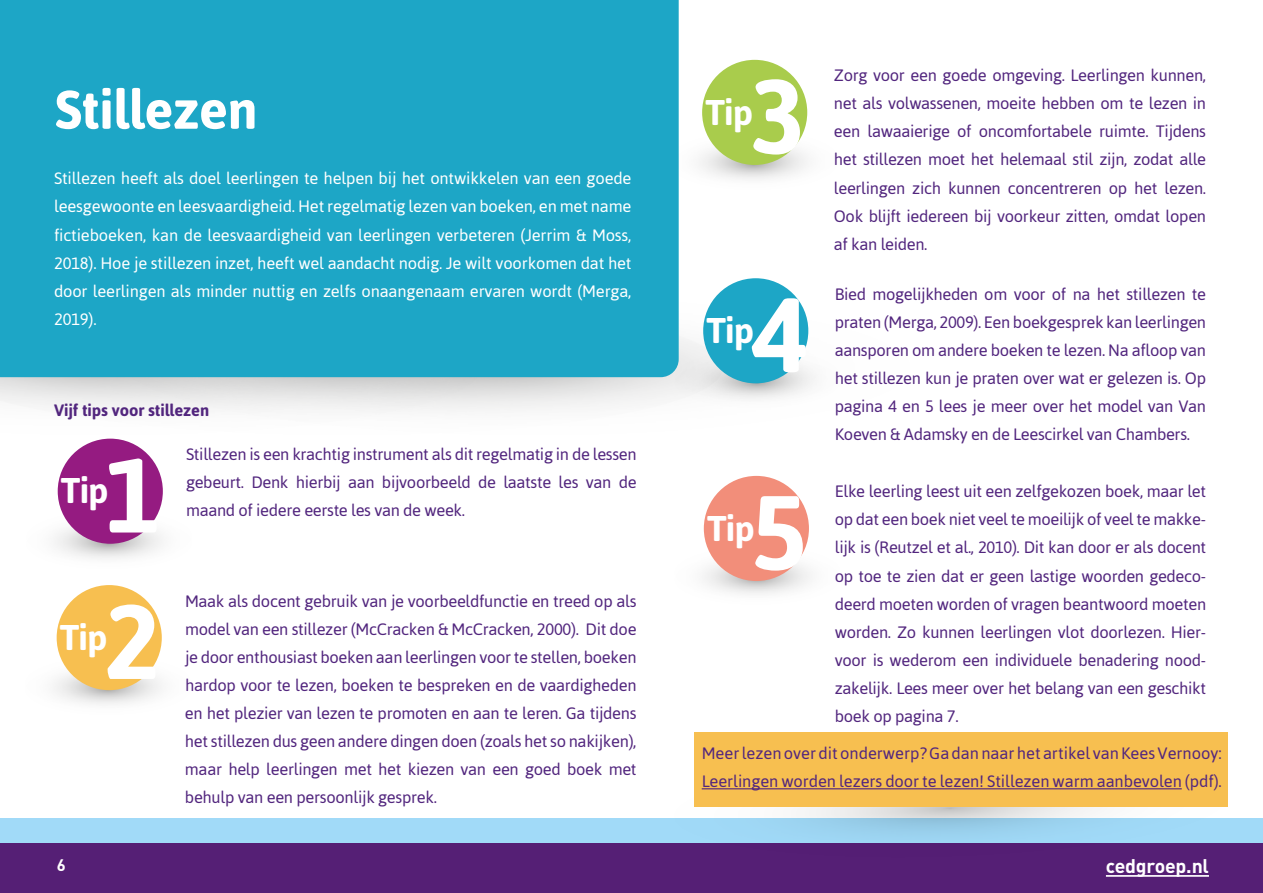
<style>
.page{position:relative;width:1263px;height:893px;background:#fff}
.page>*{position:absolute;margin:0;border:0;box-sizing:border-box;transform-origin:0 0}
.t1{font:700 105.15px "Asap";color:#fff}
.t2{font:700 54.15px "Asap";letter-spacing:-.01em;color:#fff}
.t3{font:700 35.7px "Asap";letter-spacing:-.025em;color:#fff}
.t4{font:700 19.5px "DIN";letter-spacing:-.01em;color:#fff}
.t5{font:16.5px/28px "Asap";letter-spacing:-.02em;color:#52267e;text-align:justify}
.t6{font:16.5px/28px "Asap";letter-spacing:-.01em;color:#fff;text-align:justify}
.t7{font:700 16.5px "Asap";letter-spacing:-.005em;color:#52267e}
.t8{font:700 16.5px "DIN";color:#fff}
</style>
<div class="page">
<img style="left:700px;top:138px;width:107px;height:41px">
<div style="left:0;top:818px;width:1263px;height:68px;background:#a1daf8"></div>
<div style="left:0;top:844px;width:1263px;height:49px;background:#551f75"></div>
<div style="left:0;top:0;width:679px;height:377px;background:#1da6c6"></div>
<img style="left:675px;top:350px;width:130px;height:6px">
<img style="left:675px;top:356px;width:141px;height:52px">
<img style="left:704px;top:554px;width:106px;height:40px">
<img style="left:54px;top:663px;width:107px;height:41px">
<img style="left:55px;top:517px;width:107px;height:42px">
<div style="left:58px;top:439px;width:105px;height:105px;background:#951b81;border-radius:50%"></div>
<div style="left:57px;top:585px;width:105px;height:105px;background:#f7bf50;border-radius:50%"></div>
<div style="left:702px;top:60px;width:105px;height:105px;background:#a9cc4c;border-radius:50%"></div>
<div style="left:703px;top:278px;width:105px;height:105px;background:#1da6c6;border-radius:50%"></div>
<div style="left:704px;top:476px;width:105px;height:105px;background:#f28e7a;border-radius:50%"></div>
<img style="left:675px;top:807px;width:552px;height:37px">
<div style="left:694px;top:733px;width:533px;height:74px;background:#f7bf50"></div>
<hr style="left:702px;top:788px;width:480px;height:1px;background:#52267e">
<hr style="left:1106px;top:875px;width:103px;height:2px;background:#fff">
<h2 class="t2" style="left:55px;top:78px;width:204px">Stillezen</h2>
<p class="t6" style="left:54px;top:164px;width:579px">Stillezen heeft als doel leerlingen te helpen bij het ontwikkelen van een goede leesgewoonte en leesvaardigheid. Het regelmatig lezen van boeken, en met name fictieboeken, kan de leesvaardigheid van leerlingen verbeteren (Jerrim &amp; Moss, 2018). Hoe je stillezen inzet, heeft wel aandacht nodig. Je wilt voorkomen dat het door leerlingen als minder nuttig en zelfs onaangenaam ervaren wordt (Merga, 2019).</p>
<p class="t7" style="left:54px;top:401px;width:157px">Vijf tips voor stillezen</p>
<h1 class="t1" style="left:105px;top:434px;width:58px">1</h1>
<h3 class="t3" style="left:61px;top:470px;width:49px">Tip</h3>
<h1 class="t1" style="left:104px;top:581px;width:58px">2</h1>
<h3 class="t3" style="left:60px;top:616px;width:49px">Tip</h3>
<p class="t8" style="left:57px;top:854px;width:10px">6</p>
<p class="t5" style="left:186px;top:440px;width:452px">Stillezen is een krachtig instrument als dit regelmatig in de lessen gebeurt. Denk hierbij aan bijvoorbeeld de laatste les van de</p>
<p class="t5" style="left:186px;top:496px;width:280px">maand of iedere eerste les van de week.</p>
<p class="t5" style="left:185px;top:587px;width:453px">Maak als docent gebruik van je voorbeeldfunctie en treed op als model van een stillezer (McCracken &amp; McCracken, 2000). Dit doe je door enthousiast boeken aan leerlingen voor te stellen, boeken hardop voor te lezen, boeken te bespreken en de vaardigheden en het plezier van lezen te promoten en aan te leren. Ga tijdens het stillezen dus geen andere dingen doen (zoals het so nakijken), maar help leerlingen met het kiezen van een goed boek met behulp van een persoonlijk gesprek.</p>
<h1 class="t1" style="left:749px;top:56px;width:58px">3</h1>
<h3 class="t3" style="left:705px;top:91px;width:49px">Tip</h3>
<h1 class="t1" style="left:751px;top:274px;width:58px">4</h1>
<h3 class="t3" style="left:706px;top:310px;width:49px">Tip</h3>
<h1 class="t1" style="left:751px;top:472px;width:58px">5</h1>
<h3 class="t3" style="left:707px;top:507px;width:49px">Tip</h3>
<p class="t5" style="left:834px;top:61px;width:374px">Zorg voor een goede omgeving. Leerlingen kunnen, net als volwassenen, moeite hebben om te lezen in een lawaaierige of oncomfortabele ruimte. Tijdens het stillezen moet het helemaal stil zijn, zodat alle leerlingen zich kunnen concentreren op het lezen.<br>Ook blijft iedereen bij voorkeur zitten, omdat lopen af kan leiden.</p>
<p class="t5" style="left:835px;top:280px;width:373px">Bied mogelijkheden om voor of na het stillezen te praten (Merga, 2009). Een boekgesprek kan leerlingen aansporen om andere boeken te lezen. Na afloop van het stillezen kun je praten over wat er gelezen is. Op pagina 4 en 5 lees je meer over het model van Van Koeven &amp; Adamsky en de Leescirkel van Chambers.</p>
<p class="t5" style="left:835px;top:477px;width:373px">Elke leerling leest uit een zelfgekozen boek, maar let op dat een boek niet veel te moeilijk of veel te makke&shy;lijk is (Reutzel et al., 2010). Dit kan door er als docent op toe te zien dat er geen lastige woorden gedeco&shy;deerd moeten worden of vragen beantwoord moeten worden. Zo kunnen leerlingen vlot doorlezen. Hier&shy;voor is wederom een individuele benadering nood&shy;zakelijk. Lees meer over het belang van een geschikt boek op pagina 7.</p>
<p class="t5" style="left:702px;top:739px;width:522px">Meer lezen over dit onderwerp? Ga dan naar het artikel van Kees Vernooy:<br>Leerlingen worden lezers door te lezen! Stillezen warm aanbevolen (pdf).</p>
<p class="t4" style="left:1106px;top:853px;width:105px">cedgroep.nl</p>
</div>
